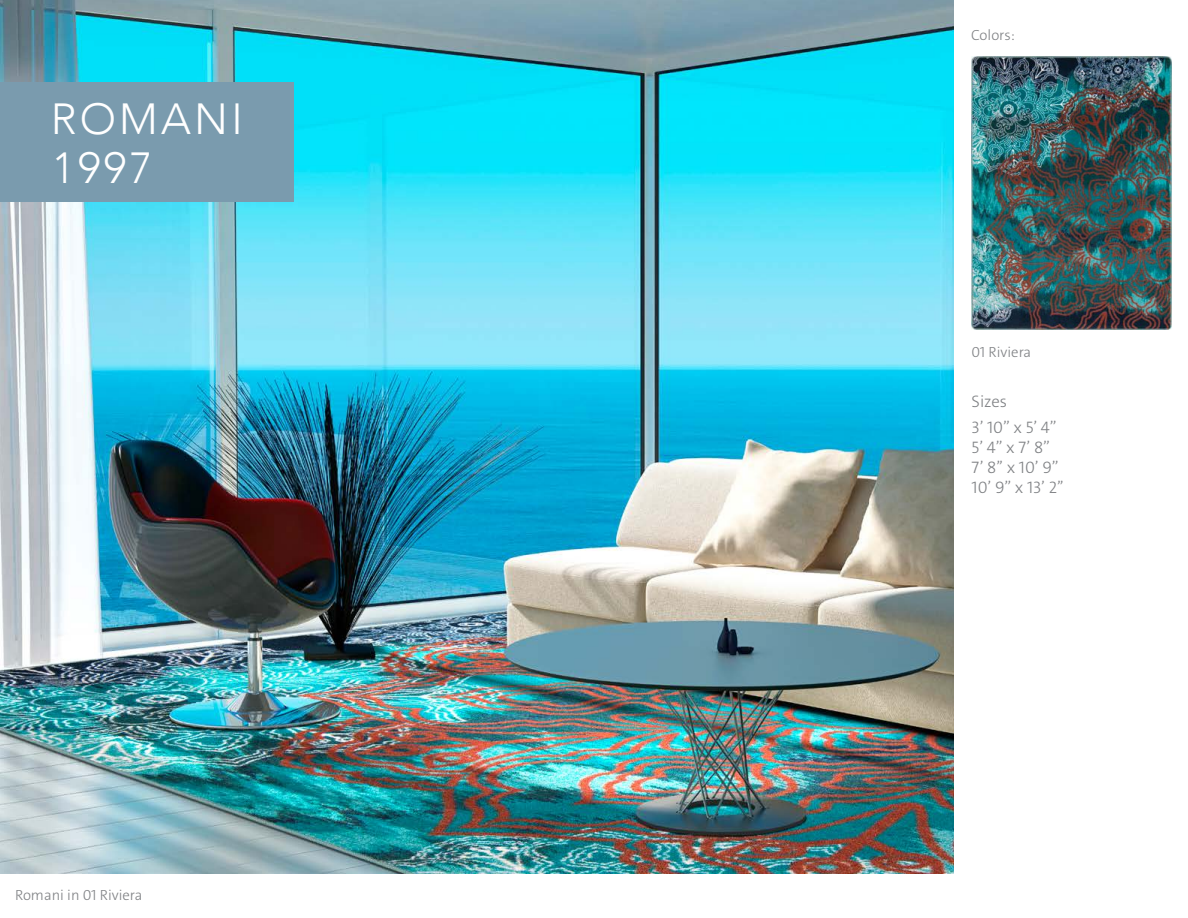
<style>
.page{position:relative;width:1188px;height:918px;background:#fff}
.page>*{position:absolute;margin:0;border:0;box-sizing:border-box;transform-origin:0 0}
.t1{font:300 43.5px/49.5px "Avenir";letter-spacing:.075em;color:#fff}
.t2{font:300 16.8px/20.1px "The Sans C4 s";color:#808285}
.t3{font:300 14.7px "The Sans C4 s";color:#808285}
</style>
<div class="page">
<img style="left:0;top:0;width:954px;height:873px">
<div style="left:0;top:82px;width:293px;height:120px;background:#7a9bae"></div>
<img style="left:971px;top:57px;width:200px;height:272px">
<h1 class="t1" style="left:51px;top:94px;width:194px">ROMANI<br>1997</h1>
<p class="t3" style="left:15px;top:885px;width:129px">Romani in 01 Riviera</p>
<p class="t3" style="left:971px;top:26px;width:45px">Colors:</p>
<p class="t3" style="left:972px;top:342px;width:61px">01 Riviera</p>
<p class="t2" style="left:972px;top:388px;width:87px;line-height:26.4px">Sizes<br>3’ 10’’ x 5’ 4’’</p>
<p class="t2" style="left:972px;top:438px;width:94px">5’ 4’’ x 7’ 8’’<br>7’ 8’’ x 10’ 9’’<br>10’ 9’’ x 13’ 2’’</p>
</div>
